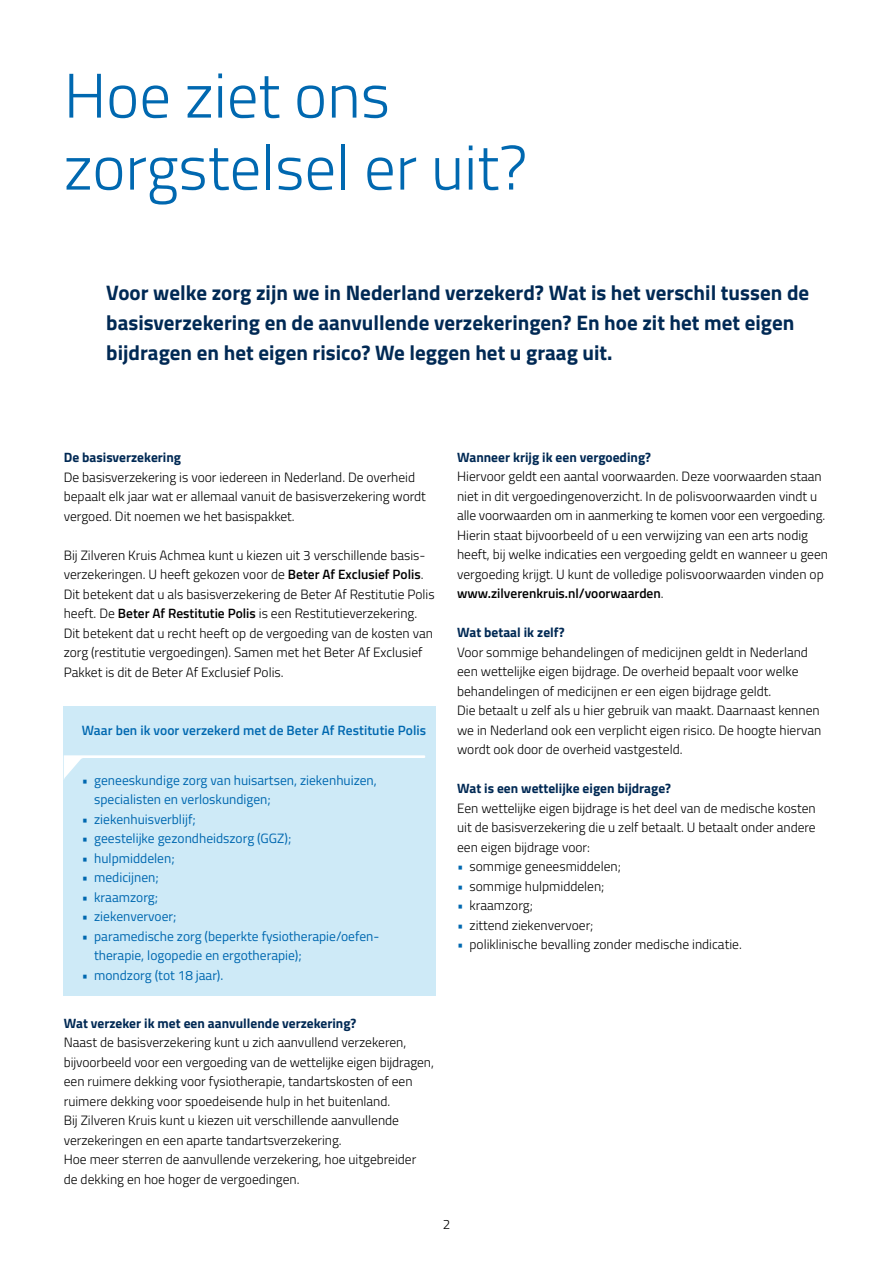
<style>
.page{position:relative;width:893px;height:1263px;background:#fff}
.page>*{position:absolute;margin:0;border:0;box-sizing:border-box;transform-origin:0 0}
.t1{font:300 63px/72px "Titillium Web";color:#0068b0}
.t2{font:700 21px/30px "Titillium Web";color:#002954}
.t3{font:300 13.5px/19.5px "Titillium Web";color:#000}
.t4{font:13.5px/19.5px "Titillium Web";color:#0068b0}
.t5{font:700 13.5px "Titillium Web";color:#002954}
.t6{font:600 13.5px "Titillium Web";letter-spacing:.005em;color:#0068b0}
.s1{font-weight:600}
.s2{color:#0068b0}
</style>
<div class="page">
<div style="left:64px;top:706px;width:372px;height:289px;background:#ceeaf7"></div>
<svg style="left:64px;top:755px;width:361px;height:24px"></svg>
<h1 class="t1" style="left:64px;top:56px;width:465px">Hoe ziet ons zorgstelsel er uit?</h1>
<h2 class="t2" style="left:106px;top:277px;width:704px">Voor welke zorg zijn we in Nederland verzekerd? Wat is het verschil tussen de basisverzekering en de aanvullende verzekeringen? En hoe zit het met eigen bijdragen en het eigen risico? We leggen het u graag uit.</h2>
<p class="t5" style="left:64px;top:447px;width:119px">De basisverzekering</p>
<p class="t3" style="left:64px;top:467px;width:364px">De basisverzekering is voor iedereen in Nederland. De overheid bepaalt elk jaar wat er allemaal vanuit de basisverzekering wordt vergoed. Dit noemen we het basispakket.</p>
<p class="t3" style="left:64px;top:545px;width:372px">Bij Zilveren Kruis Achmea kunt u kiezen uit 3 verschillende basis&shy;verzekeringen. U heeft gekozen voor de <span class="s1">Beter Af Exclusief Polis</span>.<br>Dit betekent dat u als basisverzekering de Beter Af Restitutie Polis heeft. De <span class="s1">Beter Af Restitutie Polis</span> is een Restitutieverzekering.<br>Dit betekent dat u recht heeft op de vergoeding van de kosten van zorg (restitutie vergoedingen). Samen met het Beter Af Exclusief Pakket is dit de Beter Af Exclusief Polis.</p>
<p class="t6" style="left:82px;top:720px;width:346px">Waar ben ik voor verzekerd met de Beter Af Restitutie Polis</p>
<p class="t4" style="left:94px;top:770px;width:284px;text-indent:-12px">• geneeskundige zorg van huisartsen, ziekenhuizen, specialisten en verloskundigen;</p>
<p class="t4" style="left:82px;top:809px;width:115px">• ziekenhuisverblijf;</p>
<p class="t4" style="left:82px;top:828px;width:211px">• geestelijke gezondheidszorg (GGZ);</p>
<p class="t4" style="left:82px;top:848px;width:94px">• hulpmiddelen;</p>
<p class="t4" style="left:82px;top:867px;width:78px">• medicijnen;</p>
<p class="t4" style="left:82px;top:887px;width:78px">• kraamzorg;</p>
<p class="t4" style="left:82px;top:906px;width:96px">• ziekenvervoer;</p>
<p class="t4" style="left:94px;top:926px;width:287px;text-indent:-12px">• paramedische zorg (beperkte fysiotherapie/oefen&shy;therapie, logopedie en ergotherapie);</p>
<p class="t4" style="left:82px;top:965px;width:143px">• mondzorg (tot 18 jaar).</p>
<p class="t5" style="left:457px;top:447px;width:195px">Wanneer krijg ik een vergoeding?</p>
<p class="t3" style="left:457px;top:466px;width:372px">Hiervoor geldt een aantal voorwaarden. Deze voorwaarden staan niet in dit vergoedingenoverzicht. In de polisvoorwaarden vindt u alle voorwaarden om in aanmerking te komen voor een vergoeding.<br>Hierin staat bijvoorbeeld of u een verwijzing van een arts nodig heeft, bij welke indicaties een vergoeding geldt en wanneer u geen vergoeding krijgt. U kunt de volledige polisvoorwaarden vinden op <span class="s1">www.zilverenkruis.nl/voorwaarden</span>.</p>
<p class="t5" style="left:457px;top:622px;width:109px">Wat betaal ik zelf?</p>
<p class="t3" style="left:457px;top:641px;width:366px">Voor sommige behandelingen of medicijnen geldt in Nederland een wettelijke eigen bijdrage. De overheid bepaalt voor welke behandelingen of medicijnen er een eigen bijdrage geldt.<br>Die betaalt u zelf als u hier gebruik van maakt. Daarnaast kennen we in Nederland ook een verplicht eigen risico. De hoogte hiervan wordt ook door de overheid vastgesteld.</p>
<p class="t5" style="left:457px;top:778px;width:215px">Wat is een wettelijke eigen bijdrage?</p>
<p class="t3" style="left:457px;top:797px;width:360px;text-align:justify">Een wettelijke eigen bijdrage is het deel van de medische kosten uit de basisverzekering die u zelf betaalt. U betaalt onder andere een eigen bijdrage voor:</p>
<p class="t3" style="left:457px;top:856px;width:165px"><span class="s2">•</span> sommige geneesmiddelen;</p>
<p class="t3" style="left:457px;top:875px;width:149px"><span class="s2">•</span> sommige hulpmiddelen;</p>
<p class="t3" style="left:457px;top:895px;width:77px"><span class="s2">•</span> kraamzorg;</p>
<p class="t3" style="left:457px;top:914px;width:138px"><span class="s2">•</span> zittend ziekenvervoer;</p>
<p class="t3" style="left:457px;top:934px;width:286px"><span class="s2">•</span> poliklinische bevalling zonder medische indicatie.</p>
<p class="t5" style="left:64px;top:1013px;width:294px">Wat verzeker ik met een aanvullende verzekering?</p>
<p class="t3" style="left:64px;top:1032px;width:372px">Naast de basisverzekering kunt u zich aanvullend verzekeren, bijvoorbeeld voor een vergoeding van de wettelijke eigen bijdragen, een ruimere dekking voor fysiotherapie, tandartskosten of een ruimere dekking voor spoedeisende hulp in het buitenland.<br>Bij Zilveren Kruis kunt u kiezen uit verschillende aanvullende verzekeringen en een aparte tandartsverzekering.<br>Hoe meer sterren de aanvullende verzekering, hoe uitgebreider<br>de dekking en hoe hoger de vergoedingen.</p>
<p class="t3" style="left:443px;top:1213px;width:9px">2</p>
</div>
